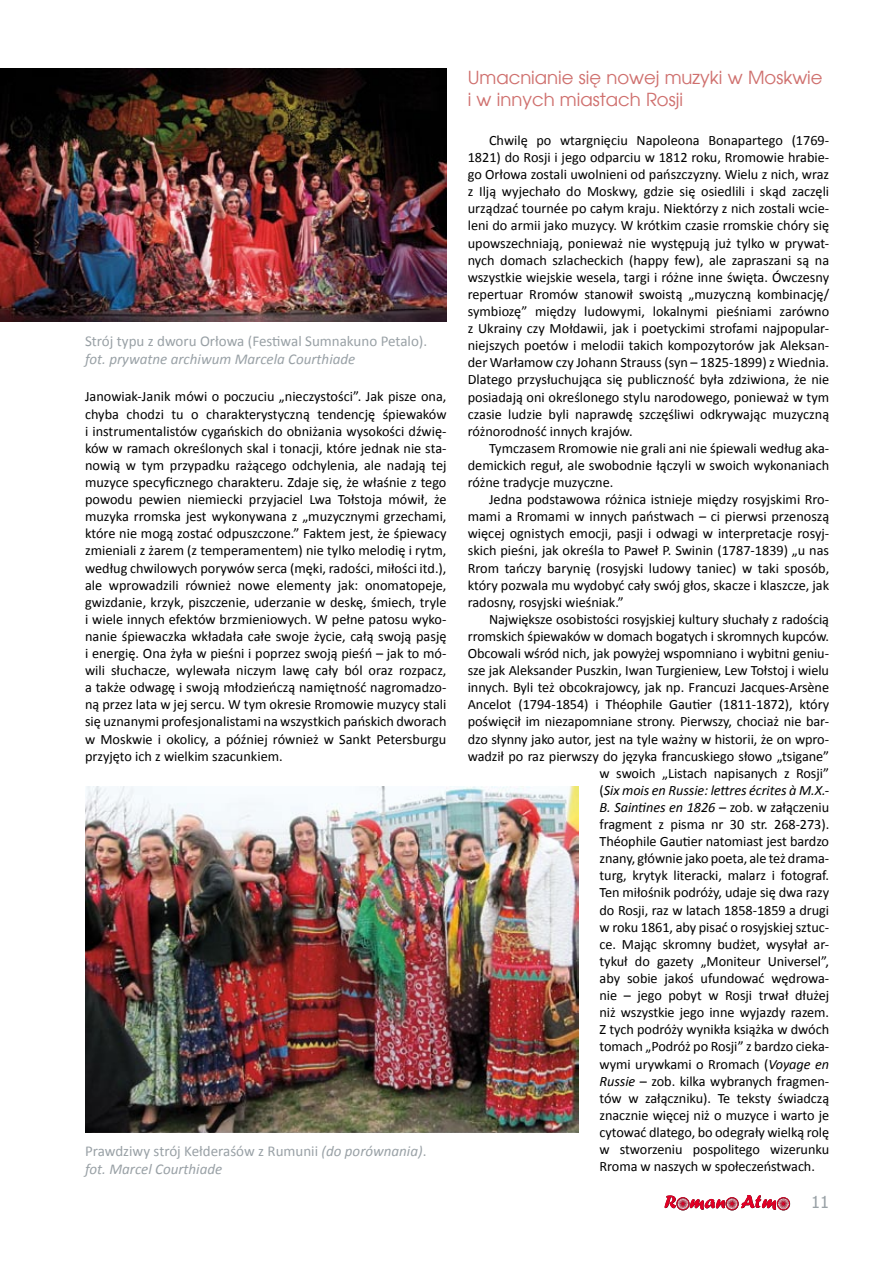
<style>
.page{position:relative;width:893px;height:1263px;background:#fff}
.page>*{position:absolute;margin:0;border:0;box-sizing:border-box;transform-origin:0 0}
.t1{font:18px/21.6px "Avalon";color:#cf706e}
.t2{font:16.5px "Tahoma";color:#99a1a6}
.t3{font:italic 15px/18px "Calibri";color:#99a1a6}
.t4{font:15px "Calibri";color:#99a1a6}
.t5{font:14.25px/17.1px "Calibri";letter-spacing:-.005em;color:#000;text-align:justify}
.t6{font:italic 14.25px "Calibri";letter-spacing:-.005em;color:#000}
.s1{font-style:normal}
.s2{font-style:italic}
</style>
<div class="page">
<svg style="left:664px;top:1195px;width:126px;height:15px"></svg>
<img style="left:0;top:68px;width:446px;height:253px">
<img style="left:85px;top:786px;width:493px;height:346px">
<p class="t4" style="left:85px;top:332px;width:344px">Strój typu z dworu Orłowa (Festiwal Sumnakuno Petalo).</p>
<p class="t3" style="left:85px;top:349px;width:272px">fot. prywatne archiwum Marcela Courthiade</p>
<p class="t5" style="left:85px;top:387px;width:363px">Janowiak-Janik mówi o poczuciu „nieczystości”. Jak pisze ona, chyba chodzi tu o charakterystyczną tendencję śpiewaków i instrumentalistów cygańskich do obniżania wysokości dźwię&shy;ków w ramach określonych skal i tonacji, które jednak nie sta&shy;nowią w tym przypadku rażącego odchylenia, ale nadają tej muzyce specyficznego charakteru. Zdaje się, że właśnie z tego powodu pewien niemiecki przyjaciel Lwa Tołstoja mówił, że muzyka rromska jest wykonywana z „muzycznymi grzechami, które nie mogą zostać odpuszczone.” Faktem jest, że śpiewacy zmieniali z żarem (z temperamentem) nie tylko melodię i rytm, według chwilowych porywów serca (męki, radości, miłości itd.), ale wprowadzili również nowe elementy jak: onomatopeje, gwizdanie, krzyk, piszczenie, uderzanie w deskę, śmiech, tryle i wiele innych efektów brzmieniowych. W pełne patosu wyko&shy;nanie śpiewaczka wkładała całe swoje życie, całą swoją pasję i energię. Ona żyła w pieśni i poprzez swoją pieśń – jak to mó&shy;wili słuchacze, wylewała niczym lawę cały ból oraz rozpacz, a także odwagę i swoją młodzieńczą namiętność nagromadzo&shy;ną przez lata w jej sercu. W tym okresie Rromowie muzycy stali się uznanymi profesjonalistami na wszystkich pańskich dworach w Moskwie i okolicy, a później również w Sankt Petersburgu przyjęto ich z wielkim szacunkiem.</p>
<p class="t3" style="left:85px;top:1141px;width:343px"><span class="s1">Prawdziwy strój Kełderaśów z Rumunii</span> (do porównania)<span class="s1">. </span>fot. Marcel Courthiade</p>
<p class="t1" style="left:468px;top:67px;width:356px">Umacnianie się nowej muzyki w Moskwie i w innych miastach Rosji</p>
<p class="t5" style="left:468px;top:131px;width:363px;text-indent:21px">Chwilę po wtargnięciu Napoleona Bonapartego (1769- 1821) do Rosji i jego odparciu w 1812 roku, Rromowie hrabie&shy;go Orłowa zostali uwolnieni od pańszczyzny. Wielu z nich, wraz z Ilją wyjechało do Moskwy, gdzie się osiedlili i skąd zaczęli urządzać tournée po całym kraju. Niektórzy z nich zostali wcie&shy;leni do armii jako muzycy. W krótkim czasie rromskie chóry się upowszechniają, ponieważ nie występują już tylko w prywat&shy;nych domach szlacheckich (happy few), ale zapraszani są na wszystkie wiejskie wesela, targi i różne inne święta. Ówczesny repertuar Rromów stanowił swoistą „muzyczną kombinację/ symbiozę” między ludowymi, lokalnymi pieśniami zarówno z Ukrainy czy Mołdawii, jak i poetyckimi strofami najpopular&shy;niejszych poetów i melodii takich kompozytorów jak Aleksan&shy;der Warłamow czy Johann Strauss (syn – 1825-1899) z Wiednia.<br>Dlatego przysłuchująca się publiczność była zdziwiona, że nie posiadają oni określonego stylu narodowego, ponieważ w tym czasie ludzie byli naprawdę szczęśliwi odkrywając muzyczną różnorodność innych krajów.</p>
<p class="t5" style="left:468px;top:439px;width:363px;text-indent:21px">Tymczasem Rromowie nie grali ani nie śpiewali według aka&shy;demickich reguł, ale swobodnie łączyli w swoich wykonaniach różne tradycje muzyczne.</p>
<p class="t5" style="left:468px;top:490px;width:363px;text-indent:21px">Jedna podstawowa różnica istnieje między rosyjskimi Rro&shy;mami a Rromami w innych państwach – ci pierwsi przenoszą więcej ognistych emocji, pasji i odwagi w interpretacje rosyj&shy;skich pieśni, jak określa to Paweł P. Swinin (1787-1839) „u nas Rrom tańczy barynię (rosyjski ludowy taniec) w taki sposób, który pozwala mu wydobyć cały swój głos, skacze i klaszcze, jak radosny, rosyjski wieśniak.”</p>
<p class="t5" style="left:489px;top:610px;width:342px">Największe osobistości rosyjskiej kultury słuchały z radością</p>
<p class="t5" style="left:468px;top:627px;width:363px">rromskich śpiewaków w domach bogatych i skromnych kupców.</p>
<p class="t5" style="left:468px;top:644px;width:363px">Obcowali wśród nich, jak powyżej wspomniano i wybitni geniu-</p>
<p class="t5" style="left:468px;top:661px;width:363px">sze jak Aleksander Puszkin, Iwan Turgieniew, Lew Tołstoj i wielu</p>
<p class="t5" style="left:468px;top:678px;width:363px">innych. Byli też obcokrajowcy, jak np. Francuzi Jacques-Arsène</p>
<p class="t5" style="left:468px;top:695px;width:363px">Ancelot (1794-1854) i Théophile Gautier (1811-1872), który</p>
<p class="t5" style="left:468px;top:712px;width:363px">poświęcił im niezapomniane strony. Pierwszy, chociaż nie bar-</p>
<p class="t5" style="left:468px;top:730px;width:363px">dzo słynny jako autor, jest na tyle ważny w historii, że on wpro-</p>
<p class="t5" style="left:468px;top:747px;width:363px">wadził po raz pierwszy do języka francuskiego słowo „tsigane”</p>
<p class="t5" style="left:600px;top:764px;width:231px">w swoich „Listach napisanych z Rosji”</p>
<p class="t6" style="left:600px;top:781px;width:231px"><span class="s1">(</span>Six mois en Russie: lettres écrites à M.X.-</p>
<p class="t6" style="left:600px;top:798px;width:231px">B. Saintines en 1826 <span class="s1">– zob. w załączeniu</span></p>
<p class="t5" style="left:600px;top:815px;width:231px">fragment z pisma nr 30 str. 268-273).</p>
<p class="t5" style="left:600px;top:832px;width:231px">Théophile Gautier natomiast jest bardzo</p>
<p class="t5" style="left:600px;top:849px;width:231px">znany, głównie jako poeta, ale też drama-</p>
<p class="t5" style="left:600px;top:866px;width:231px">turg, krytyk literacki, malarz i fotograf.</p>
<p class="t5" style="left:600px;top:883px;width:231px">Ten miłośnik podróży, udaje się dwa razy</p>
<p class="t5" style="left:600px;top:901px;width:231px">do Rosji, raz w latach 1858-1859 a drugi</p>
<p class="t5" style="left:600px;top:918px;width:231px">w roku 1861, aby pisać o rosyjskiej sztuc-</p>
<p class="t5" style="left:600px;top:935px;width:231px">ce. Mając skromny budżet, wysyłał ar-</p>
<p class="t5" style="left:600px;top:952px;width:231px">tykuł do gazety „Moniteur Universel”,</p>
<p class="t5" style="left:600px;top:969px;width:231px">aby sobie jakoś ufundować wędrowa-</p>
<p class="t5" style="left:600px;top:986px;width:231px">nie – jego pobyt w Rosji trwał dłużej</p>
<p class="t5" style="left:600px;top:1003px;width:231px">niż wszystkie jego inne wyjazdy razem.</p>
<p class="t5" style="left:600px;top:1020px;width:231px">Z tych podróży wynikła książka w dwóch</p>
<p class="t5" style="left:600px;top:1037px;width:231px">tomach „Podróż po Rosji” z bardzo cieka-</p>
<p class="t5" style="left:600px;top:1054px;width:231px">wymi urywkami o Rromach (<span class="s2">Voyage en</span></p>
<p class="t5" style="left:600px;top:1072px;width:231px"><span class="s2">Russie</span> – zob. kilka wybranych fragmen-</p>
<p class="t5" style="left:600px;top:1089px;width:231px">tów w załączniku). Te teksty świadczą</p>
<p class="t5" style="left:600px;top:1106px;width:231px">znacznie więcej niż o muzyce i warto je</p>
<p class="t5" style="left:600px;top:1123px;width:231px">cytować dlatego, bo odegrały wielką rolę</p>
<p class="t5" style="left:600px;top:1140px;width:231px">w stworzeniu pospolitego wizerunku</p>
<p class="t5" style="left:600px;top:1157px;width:217px">Rroma w naszych w społeczeństwach.</p>
<p class="t2" style="left:811px;top:1190px;width:9px">11</p>
</div>
